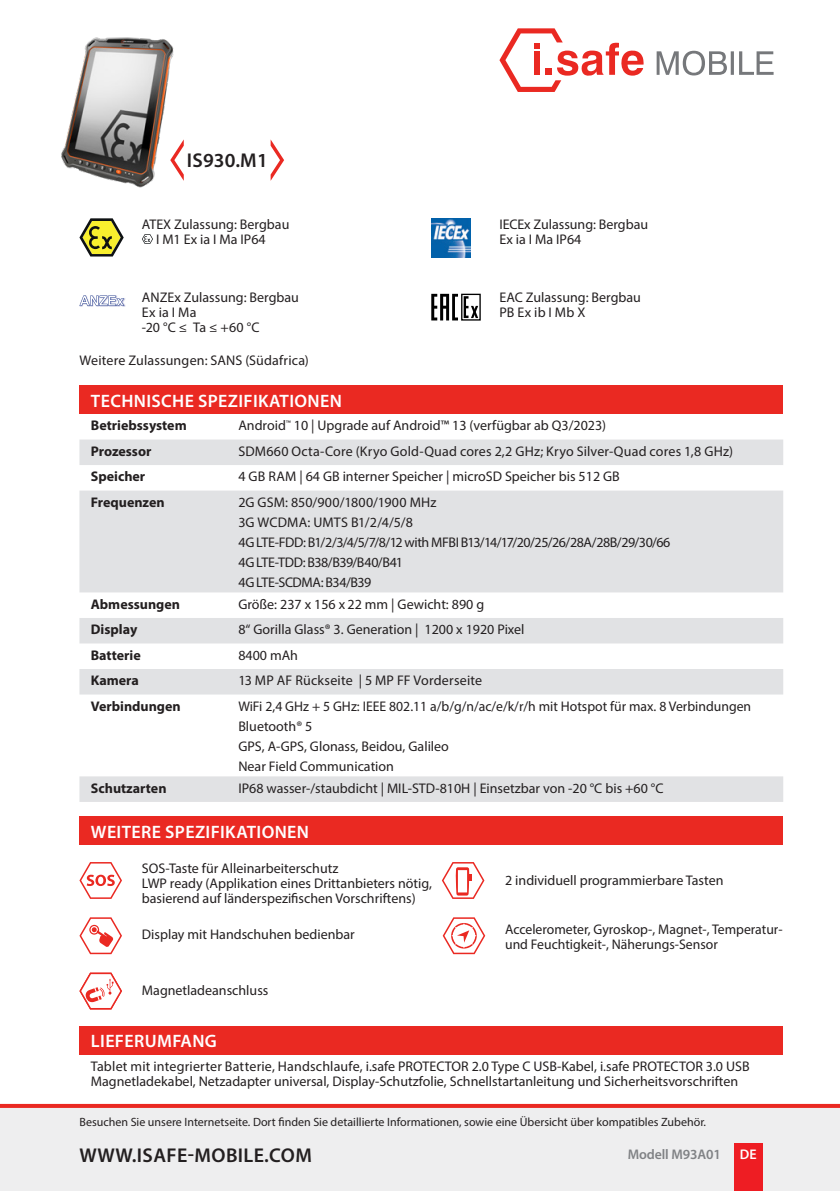
<style>
.page{position:relative;width:840px;height:1191px;background:#fff}
.page>*{position:absolute;margin:0;border:0;box-sizing:border-box;transform-origin:0 0}
.CB_AF_Gerätenamen-kl{font:600 20px "Myriad Pro";letter-spacing:.02em;color:#231f20}
.CB_AF_Technische-Übe{font:600 18px "Myriad Pro";letter-spacing:.02em;color:#fff}
.CB_AF_Tabelle-Inhalt{font:14px/20px "Myriad Pro";color:#231f20}
.CB_AF_Tabelle-Inhalt-2{font:14px/20px "Myriad Pro";letter-spacing:-.025em;color:#231f20}
.CB_AF_Tabelle-Bezeic{font:700 14px "Myriad Pro";color:#231f20}
.CB_AF_Zulassungen-Da{font:14px/15px "Myriad Pro";color:#231f20}
.CB_AF_Tabelle-Inhalt-3{font:14px/20px "Myriad Pro";letter-spacing:-.03em;color:#231f20}
.t1{font:600 14px "Myriad Pro";letter-spacing:-.01em;color:#808285}
.t2{font:600 14px "Myriad Pro";color:#fff}
.t3{font:12px "Myriad Pro";color:#231f20}
</style>
<div class="page">
<div style="left:0;top:1106px;width:839px;height:85px;background:#eeeeef"></div>
<svg style="left:0;top:1104px;width:839px;height:4px;background:#ea2c25"></svg>
<div style="left:733px;top:1143px;width:29px;height:48px;background:#ee1d23"></div>
<svg style="left:270px;top:139px;width:14px;height:42px"></svg>
<svg style="left:656px;top:51px;width:117px;height:24px"></svg>
<svg style="left:499px;top:28px;width:144px;height:64px"></svg>
<svg style="left:442px;top:917px;width:43px;height:37px"></svg>
<svg style="left:79px;top:862px;width:43px;height:37px"></svg>
<svg style="left:431px;top:293px;width:50px;height:28px"></svg>
<svg style="left:431px;top:294px;width:47px;height:26px"></svg>
<svg style="left:442px;top:862px;width:42px;height:37px"></svg>
<svg style="left:79px;top:218px;width:45px;height:38px"></svg>
<img style="left:431px;top:218px;width:39px;height:39px">
<img style="left:79px;top:298px;width:46px;height:9px">
<svg style="left:79px;top:295px;width:45px;height:11px"></svg>
<img style="left:61px;top:37px;width:114px;height:151px">
<svg style="left:79px;top:917px;width:43px;height:37px"></svg>
<svg style="left:142px;top:234px;width:11px;height:10px"></svg>
<div style="left:79px;top:386px;width:703px;height:28px;background:#ea2922"></div>
<svg style="left:79px;top:439px;width:703px;height:363px;fill:#e1e2e4"></svg>
<div style="left:79px;top:816px;width:703px;height:29px;background:#ea2922"></div>
<div style="left:79px;top:1026px;width:703px;height:28px;background:#ea2922"></div>
<svg style="left:79px;top:972px;width:43px;height:37px"></svg>
<p class="CB_AF_Gerätenamen-kl" style="left:187px;top:148px;width:82px">IS930.M1</p>
<p class="CB_AF_Zulassungen-Da" style="left:142px;top:216px;width:149px">ATEX Zulassung: Bergbau</p>
<p class="CB_AF_Tabelle-Inhalt" style="left:156px;top:229px;width:111px">I M1 Ex ia I Ma IP64</p>
<p class="CB_AF_Tabelle-Inhalt" style="left:142px;top:287px;width:158px">ANZEx Zulassung: Bergbau</p>
<p class="CB_AF_Tabelle-Inhalt" style="left:142px;top:302px;width:56px">Ex ia I Ma</p>
<p class="CB_AF_Tabelle-Inhalt" style="left:142px;top:317px;width:119px">-20 °C ≤ Ta ≤ +60 °C</p>
<p class="CB_AF_Tabelle-Inhalt" style="left:79px;top:350px;width:231px">Weitere Zulassungen: SANS (Südafrica)</p>
<p class="CB_AF_Zulassungen-Da" style="left:499px;top:216px;width:150px">IECEx Zulassung: Bergbau<br>Ex ia I Ma IP64</p>
<p class="CB_AF_Tabelle-Inhalt" style="left:499px;top:287px;width:143px">EAC Zulassung: Bergbau</p>
<p class="CB_AF_Tabelle-Inhalt" style="left:499px;top:302px;width:87px">PB Ex ib I Mb X</p>
<p class="CB_AF_Technische-Übe" style="left:91px;top:389px;width:252px">TECHNISCHE SPEZIFIKATIONEN</p>
<p class="CB_AF_Tabelle-Bezeic" style="left:91px;top:416px;width:97px">Betriebssystem</p>
<p class="CB_AF_Tabelle-Inhalt" style="left:238px;top:415px;width:369px">Android<sup>™</sup> 10 | Upgrade auf Android™ 13 (verfügbar ab Q3/2023)</p>
<p class="CB_AF_Tabelle-Bezeic" style="left:91px;top:442px;width:62px">Prozessor</p>
<p class="CB_AF_Tabelle-Inhalt" style="left:238px;top:441px;width:496px">SDM660 Octa-Core (Kryo Gold-Quad cores 2,2 GHz; Kryo Silver-Quad cores 1,8 GHz)</p>
<p class="CB_AF_Tabelle-Bezeic" style="left:91px;top:467px;width:56px">Speicher</p>
<p class="CB_AF_Tabelle-Inhalt" style="left:238px;top:466px;width:383px">4 GB RAM | 64 GB interner Speicher | microSD Speicher bis 512 GB</p>
<p class="CB_AF_Tabelle-Bezeic" style="left:91px;top:493px;width:75px">Frequenzen</p>
<p class="CB_AF_Tabelle-Inhalt-2" style="left:238px;top:492px;width:433px">2G GSM: 850/900/1800/1900 MHz<br>3G WCDMA: UMTS B1/2/4/5/8<br>4G LTE-FDD: B1/2/3/4/5/7/8/12 with MFBI B13/14/17/20/25/26/28A/28B/29/30/66</p>
<p class="CB_AF_Tabelle-Inhalt-3" style="left:238px;top:552px;width:166px">4G LTE-TDD: B38/B39/B40/B41<br>4G LTE-SCDMA: B34/B39</p>
<p class="CB_AF_Tabelle-Bezeic" style="left:91px;top:595px;width:91px">Abmessungen</p>
<p class="CB_AF_Tabelle-Inhalt" style="left:238px;top:593px;width:247px">Größe: 237 x 156 x 22 mm | Gewicht: 890 g</p>
<p class="CB_AF_Tabelle-Bezeic" style="left:91px;top:620px;width:48px">Display</p>
<p class="CB_AF_Tabelle-Inhalt" style="left:238px;top:619px;width:287px">8“ Gorilla Glass® 3. Generation | 1200 x 1920 Pixel</p>
<p class="CB_AF_Tabelle-Bezeic" style="left:91px;top:646px;width:51px">Batterie</p>
<p class="CB_AF_Tabelle-Inhalt" style="left:238px;top:645px;width:61px">8400 mAh</p>
<p class="CB_AF_Tabelle-Bezeic" style="left:91px;top:671px;width:49px">Kamera</p>
<p class="CB_AF_Tabelle-Inhalt" style="left:238px;top:670px;width:245px">13 MP AF Rückseite | 5 MP FF Vorderseite</p>
<p class="CB_AF_Tabelle-Bezeic" style="left:91px;top:697px;width:91px">Verbindungen</p>
<p class="CB_AF_Tabelle-Inhalt" style="left:238px;top:696px;width:514px">WiFi 2,4 GHz + 5 GHz: IEEE 802.11 a/b/g/n/ac/e/k/r/h mit Hotspot für max. 8 Verbindungen Bluetooth® 5<br>GPS, A-GPS, Glonass, Beidou, Galileo<br>Near Field Communication</p>
<p class="CB_AF_Tabelle-Bezeic" style="left:91px;top:778px;width:77px">Schutzarten</p>
<p class="CB_AF_Tabelle-Inhalt" style="left:238px;top:777px;width:426px">IP68 wasser-/staubdicht | MIL-STD-810H | Einsetzbar von -20 °C bis +60 °C</p>
<p class="CB_AF_Technische-Übe" style="left:91px;top:820px;width:219px">WEITERE SPEZIFIKATIONEN</p>
<p class="CB_AF_Tabelle-Inhalt" style="left:142px;top:857px;width:198px">SOS-Taste für Alleinarbeiterschutz</p>
<p class="CB_AF_Tabelle-Inhalt" style="left:142px;top:875px;width:291px;line-height:15px">LWP ready (Applikation eines Drittanbieters nötig, basierend auf länderspezifischen Vorschriftens)</p>
<p class="CB_AF_Tabelle-Inhalt" style="left:142px;top:924px;width:214px">Display mit Handschuhen bedienbar</p>
<p class="CB_AF_Tabelle-Inhalt" style="left:142px;top:980px;width:128px">Magnetladeanschluss</p>
<p class="CB_AF_Tabelle-Inhalt" style="left:505px;top:869px;width:220px">2 individuell programmierbare Tasten</p>
<p class="CB_AF_Tabelle-Inhalt" style="left:505px;top:921px;width:279px;line-height:15px">Accelerometer, Gyroskop-, Magnet-, Temperatur&shy;und Feuchtigkeit-, Näherungs-Sensor</p>
<p class="CB_AF_Technische-Übe" style="left:91px;top:1030px;width:127px">LIEFERUMFANG</p>
<p class="CB_AF_Tabelle-Inhalt" style="left:91px;top:1058px;width:660px;line-height:15px">Tablet mit integrierter Batterie, Handschlaufe, i.safe PROTECTOR 2.0 Type C USB-Kabel, i.safe PROTECTOR 3.0 USB<br>Magnetladekabel, Netzadapter universal, Display-Schutzfolie, Schnellstartanleitung und Sicherheitsvorschriften</p>
<p class="t3" style="left:79px;top:1114px;width:627px">Besuchen Sie unsere Internetseite. Dort finden Sie detaillierte Informationen, sowie eine Übersicht über kompatibles Zubehör.</p>
<p class="CB_AF_Gerätenamen-kl" style="left:80px;top:1142px;width:233px">WWW.ISAFE-MOBILE.COM</p>
<p class="t1" style="left:627px;top:1145px;width:94px">Modell M93A01</p>
<p class="t2" style="left:739px;top:1145px;width:18px">DE</p>
</div>
